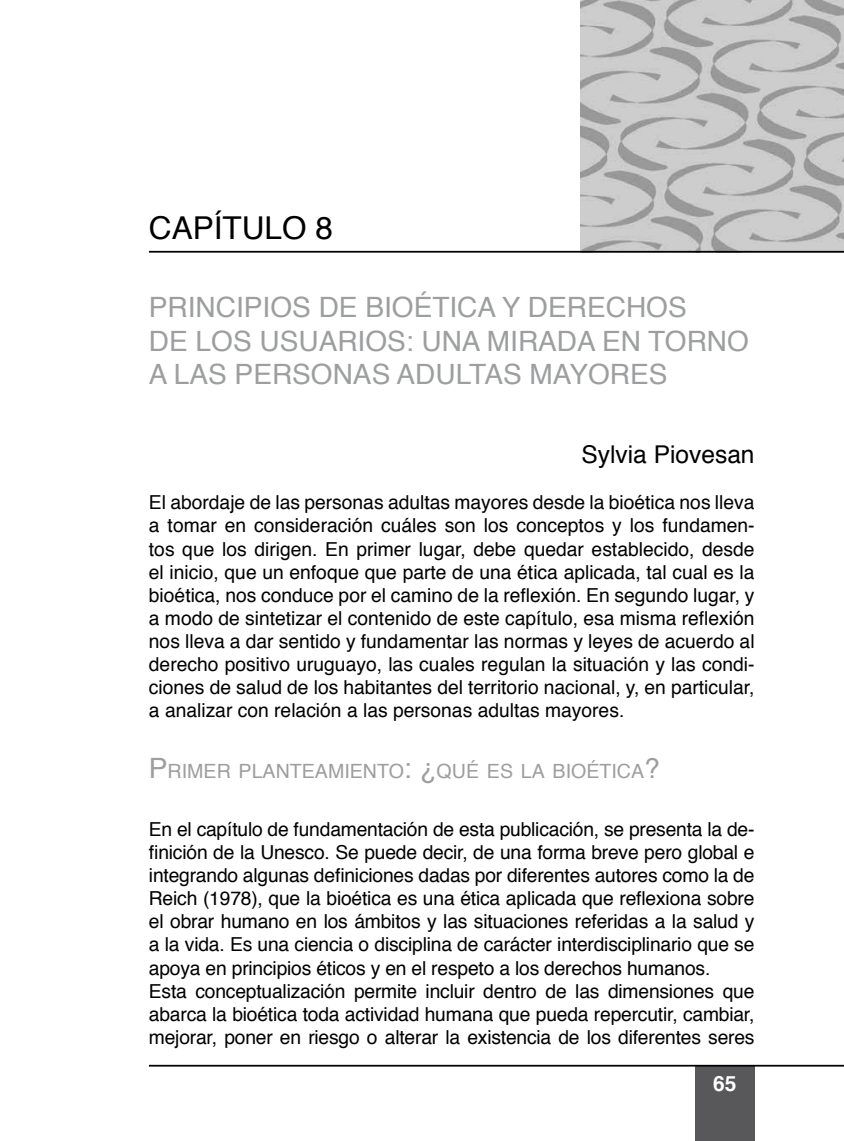
<style>
.page{position:relative;width:844px;height:1141px;background:#fff}
.page>*{position:absolute;margin:0;border:0;box-sizing:border-box;transform-origin:0 0}
.t1{font:31.5px "Helvetica";color:#000}
.t2{font:28px/33.6px "Helvetica";color:#9c9e9f}
.t3{font:24.5px "Helvetica";color:#000}
.t4{font:700 21px "Helvetica";color:#fff}
.t5{font:19.6px "Helvetica";color:#9c9e9f}
.t6{font:19.25px/23.1px "Helvetica";letter-spacing:-.01em;color:#000;text-align:justify}
.s1{font-size:28px}
</style>
<div class="page">
<div style="left:695px;top:1067px;width:59px;height:74px;background:#58585a"></div>
<img style="left:580px;top:0;width:263px;height:251px">
<hr style="left:149px;top:251px;width:694px;height:2px;background:#000">
<hr style="left:149px;top:1065px;width:694px;height:2px;background:#000">
<h1 class="t1" style="left:149px;top:203px;width:185px">CAPÍTULO 8</h1>
<h2 class="t2" style="left:149px;top:291px;width:601px">PRINCIPIOS DE BIOÉTICA Y DERECHOS<br>DE LOS USUARIOS: UNA MIRADA EN TORNO<br>A LAS PERSONAS ADULTAS MAYORES</h2>
<p class="t3" style="left:581px;top:436px;width:174px">Sylvia Piovesan</p>
<p class="t6" style="left:149px;top:492px;width:607px">El abordaje de las personas adultas mayores desde la bioética nos lleva a tomar en consideración cuáles son los conceptos y los fundamen&shy;tos que los dirigen. En primer lugar, debe quedar establecido, desde el inicio, que un enfoque que parte de una ética aplicada, tal cual es la bioética, nos conduce por el camino de la reflexión. En segundo lugar, y a modo de sintetizar el contenido de este capítulo, esa misma reflexión nos lleva a dar sentido y fundamentar las normas y leyes de acuerdo al derecho positivo uruguayo, las cuales regulan la situación y las condi&shy;ciones de salud de los habitantes del territorio nacional, y, en particular, a analizar con relación a las personas adultas mayores.</p>
<p class="t5" style="left:149px;top:756px;width:512px"><span class="s1">P</span>RI MER PLANTEAMI ENTO<span class="s1">: ¿</span>QUÉ ES LA BIOÉTICA<span class="s1">?</span></p>
<p class="t6" style="left:149px;top:818px;width:607px;text-align:left">En el capítulo de fundamentación de esta publicación, se presenta la de&shy;finición de la Unesco. Se puede decir, de una forma breve pero global e integrando algunas definiciones dadas por diferentes autores como la de Reich (1978), que la bioética es una ética aplicada que reflexiona sobre el obrar humano en los ámbitos y las situaciones referidas a la salud y a la vida. Es una ciencia o disciplina de carácter interdisciplinario que se apoya en principios éticos y en el respeto a los derechos humanos.<br>Esta conceptualización permite incluir dentro de las dimensiones que abarca la bioética toda actividad humana que pueda repercutir, cambiar, mejorar, poner en riesgo o alterar la existencia de los diferentes seres</p>
<p class="t4" style="left:713px;top:1066px;width:25px">65</p>
</div>
